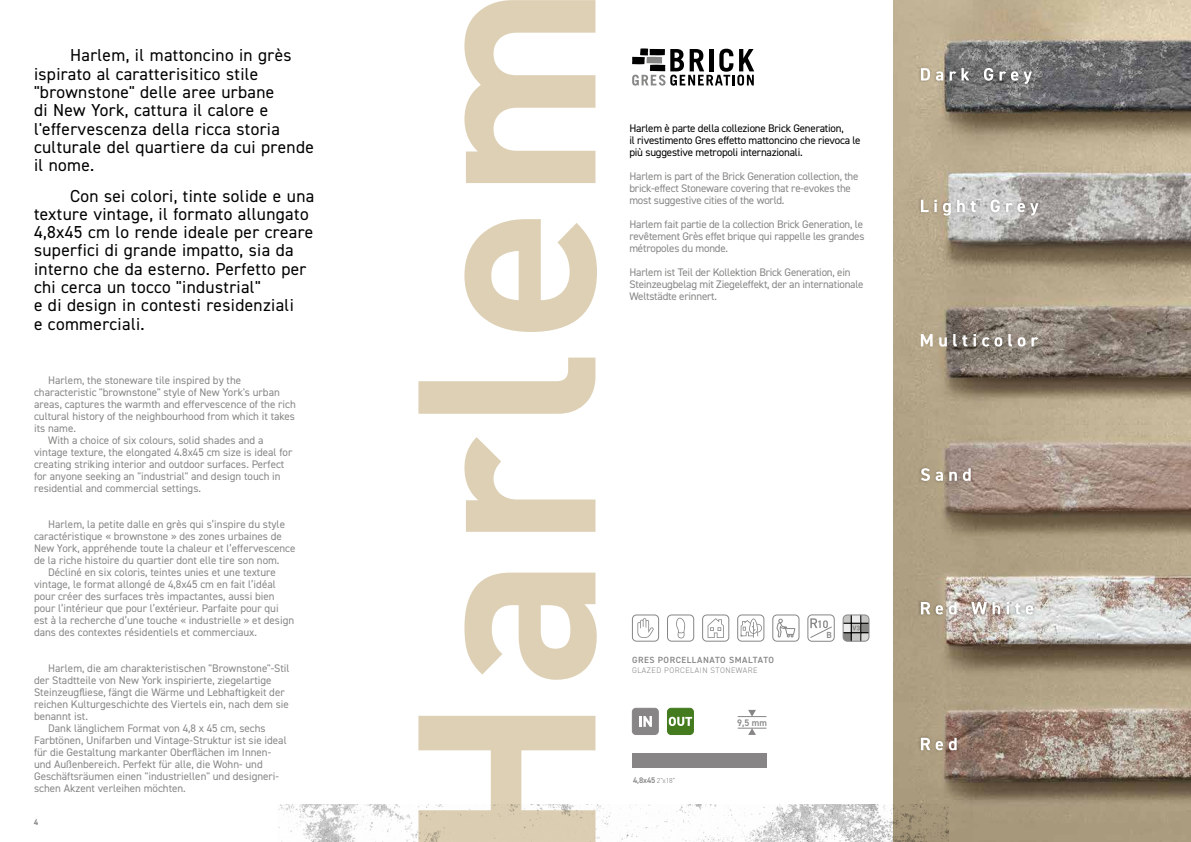
<style>
.page{position:relative;width:1191px;height:842px;background:#fff}
.page>*{position:absolute;margin:0;border:0;box-sizing:border-box;transform-origin:0 0}
.t1{font:17.4px/18.3px "DIN2014";letter-spacing:.02em;color:#000}
.t2{font:11px "DIN2014";color:#878786}
.t3{font:11px/12px "DIN2014";letter-spacing:-.02em;color:#878786}
.t4{font:11px/12px "DIN2014";letter-spacing:-.02em;color:#000}
.t5{font:600 9.4px "DIN2014";color:#878585}
.t6{font:600 9px "DIN2014";letter-spacing:.06em;color:#878786}
.t7{font:600 8.8px "DIN2014";color:#878585}
.t8{font:300 8.1px "DIN2014";letter-spacing:.06em;color:#878786}
.t9{font:600 8.1px "DIN2014";color:#878585}
.t10{font:700 8px "DIN Alternate";color:#878786}
.s1{font-weight:300;font-size:7.2px}
</style>
<div class="page">
<svg style="left:418px;top:0;width:179px;height:804px"></svg>
<img style="left:893px;top:0;width:298px;height:842px">
<div style="left:917px;top:65px;width:117px;height:22px;background:#000;opacity:.24"></div>
<svg style="left:921px;top:68px;width:111px;height:16px;background:#989692"></svg>
<div style="left:917px;top:196px;width:124px;height:23px;background:#000;opacity:.24"></div>
<svg style="left:921px;top:199px;width:117px;height:17px"></svg>
<svg style="left:921px;top:334px;width:117px;height:13px"></svg>
<div style="left:917px;top:735px;width:43px;height:18px;background:#000;opacity:.24"></div>
<svg style="left:921px;top:738px;width:35px;height:12px"></svg>
<div style="left:918px;top:465px;width:56px;height:19px;background:#000;opacity:.24"></div>
<svg style="left:921px;top:468px;width:49px;height:13px"></svg>
<svg style="left:632px;top:48px;width:122px;height:38px"></svg>
<img style="left:278px;top:804px;width:670px;height:38px">
<div style="left:917px;top:599px;width:119px;height:18px;background:#000;opacity:.3"></div>
<svg style="left:921px;top:602px;width:112px;height:12px"></svg>
<svg style="left:737px;top:710px;width:29px;height:7px"></svg>
<svg style="left:737px;top:728px;width:29px;height:7px"></svg>
<svg style="left:637px;top:618px;width:16px;height:20px"></svg>
<div style="left:632px;top:614px;width:27px;height:28px;border:1px solid #878585;border-radius:4px"></div>
<svg style="left:707px;top:618px;width:17px;height:20px"></svg>
<div style="left:702px;top:614px;width:27px;height:28px;border:1px solid #878585;border-radius:4px"></div>
<svg style="left:776px;top:619px;width:19px;height:18px"></svg>
<div style="left:772px;top:614px;width:27px;height:28px;border:1px solid #878585;border-radius:4px"></div>
<div style="left:842px;top:614px;width:27px;height:28px;border:1px solid #878585;border-radius:4px"></div>
<svg style="left:843px;top:615px;width:26px;height:26px"></svg>
<svg style="left:676px;top:618px;width:9px;height:20px"></svg>
<div style="left:667px;top:614px;width:27px;height:28px;border:1px solid #878585;border-radius:4px"></div>
<div style="left:807px;top:614px;width:27px;height:28px;border:1px solid #878585;border-radius:4px"></div>
<svg style="left:810px;top:618px;width:22px;height:20px"></svg>
<div style="left:737px;top:614px;width:27px;height:28px;border:1px solid #878585;border-radius:4px"></div>
<svg style="left:740px;top:618px;width:22px;height:20px"></svg>
<div style="left:667px;top:708px;width:26px;height:26px;background:#447b1f;border-radius:4px"></div>
<div style="left:667px;top:708px;width:27px;height:27px;border:1px solid #447b1f;border-radius:4px"></div>
<svg style="left:669px;top:717px;width:23px;height:9px"></svg>
<div style="left:632px;top:708px;width:26px;height:26px;background:#878585;border-radius:4px"></div>
<div style="left:632px;top:708px;width:26px;height:27px;border:1px solid #878585;border-radius:4px"></div>
<svg style="left:639px;top:716px;width:13px;height:11px"></svg>
<div style="left:632px;top:754px;width:135px;height:14px;background:#878585"></div>
<h1 class="t1" style="left:34px;top:46px;width:281px;text-indent:36px">Harlem, il mattoncino in grès ispirato al caratterisitico stile "brownstone" delle aree urbane<br>di New York, cattura il calore e l'effervescenza della ricca storia culturale del quartiere da cui prende il nome.</h1>
<p class="t1" style="left:34px;top:186px;width:282px;text-indent:36px">Con sei colori, tinte solide e una texture vintage, il formato allungato<br>4,8x45 cm lo rende ideale per creare superfici di grande impatto, sia da interno che da esterno. Perfetto per chi cerca un tocco "industrial"<br>e di design in contesti residenziali<br>e commerciali.</p>
<p class="t2" style="left:48px;top:373px;width:194px">Harlem, the stoneware tile inspired by the</p>
<p class="t2" style="left:34px;top:385px;width:247px">characteristic "brownstone" style of New York's urban</p>
<p class="t2" style="left:34px;top:397px;width:263px">areas, captures the warmth and effervescence of the rich</p>
<p class="t2" style="left:34px;top:409px;width:262px">cultural history of the neighbourhood from which it takes</p>
<p class="t2" style="left:34px;top:421px;width:43px">its name.</p>
<p class="t2" style="left:48px;top:433px;width:217px">With a choice of six colours, solid shades and a</p>
<p class="t2" style="left:34px;top:445px;width:260px">vintage texture, the elongated 4.8x45 cm size is ideal for</p>
<p class="t2" style="left:34px;top:457px;width:252px">creating striking interior and outdoor surfaces. Perfect</p>
<p class="t2" style="left:34px;top:469px;width:248px">for anyone seeking an "industrial" and design touch in</p>
<p class="t2" style="left:34px;top:481px;width:168px">residential and commercial settings.</p>
<p class="t2" style="left:48px;top:517px;width:238px">Harlem, la petite dalle en grès qui s’inspire du style</p>
<p class="t2" style="left:34px;top:529px;width:249px">caractéristique « brownstone » des zones urbaines de</p>
<p class="t2" style="left:34px;top:541px;width:263px">New York, appréhende toute la chaleur et l’effervescence</p>
<p class="t2" style="left:34px;top:553px;width:247px">de la riche histoire du quartier dont elle tire son nom.</p>
<p class="t2" style="left:48px;top:565px;width:229px">Décliné en six coloris, teintes unies et une texture</p>
<p class="t2" style="left:34px;top:577px;width:243px">vintage, le format allongé de 4,8x45 cm en fait l’idéal</p>
<p class="t2" style="left:34px;top:589px;width:242px">pour créer des surfaces très impactantes, aussi bien</p>
<p class="t2" style="left:34px;top:601px;width:246px">pour l’intérieur que pour l’extérieur. Parfaite pour qui</p>
<p class="t2" style="left:34px;top:613px;width:262px">est à la recherche d’une touche « industrielle » et design</p>
<p class="t2" style="left:34px;top:625px;width:224px">dans des contextes résidentiels et commerciaux.</p>
<p class="t2" style="left:48px;top:661px;width:243px">Harlem, die am charakteristischen "Brownstone"-Stil</p>
<p class="t2" style="left:34px;top:673px;width:239px">der Stadtteile von New York inspirierte, ziegelartige</p>
<p class="t2" style="left:34px;top:685px;width:252px">Steinzeugfliese, fängt die Wärme und Lebhaftigkeit der</p>
<p class="t2" style="left:34px;top:697px;width:256px">reichen Kulturgeschichte des Viertels ein, nach dem sie</p>
<p class="t2" style="left:34px;top:709px;width:55px">benannt ist.</p>
<p class="t2" style="left:48px;top:721px;width:219px">Dank länglichem Format von 4,8 x 45 cm, sechs</p>
<p class="t2" style="left:34px;top:733px;width:254px">Farbtönen, Unifarben und Vintage-Struktur ist sie ideal</p>
<p class="t2" style="left:34px;top:745px;width:239px">für die Gestaltung markanter Oberflächen im Innen-</p>
<p class="t2" style="left:34px;top:757px;width:230px">und Außenbereich. Perfekt für alle, die Wohn- und</p>
<p class="t2" style="left:34px;top:769px;width:246px">Geschäftsräumen einen "industriellen" und designeri-</p>
<p class="t2" style="left:34px;top:781px;width:153px">schen Akzent verleihen möchten.</p>
<p class="t10" style="left:34px;top:816px;width:5px">4</p>
<p class="t4" style="left:629px;top:122px;width:233px">Harlem è parte della collezione Brick Generation,<br>il rivestimento Gres effetto mattoncino che rievoca le più suggestive metropoli internazionali.</p>
<p class="t3" style="left:629px;top:170px;width:231px">Harlem is part of the Brick Generation collection, the brick-effect Stoneware covering that re-evokes the most suggestive cities of the world.</p>
<p class="t3" style="left:629px;top:218px;width:237px">Harlem fait partie de la collection Brick Generation, le revêtement Grès effet brique qui rappelle les grandes métropoles du monde.</p>
<p class="t3" style="left:629px;top:266px;width:236px">Harlem ist Teil der Kollektion Brick Generation, ein<br>Steinzeugbelag mit Ziegeleffekt, der an internationale<br>Weltstädte erinnert.</p>
<p class="t6" style="left:632px;top:654px;width:144px">GRES PORCELLANATO SMALTATO</p>
<p class="t8" style="left:632px;top:665px;width:127px">GLAZED PORCELAIN STONEWARE</p>
<p class="t9" style="left:633px;top:775px;width:44px">4,8x45 <span class="s1">2”x18”</span></p>
<p class="t5" style="left:737px;top:717px;width:31px">9,5 mm</p>
<p class="t7" style="left:826px;top:629px;width:7px">B</p>
</div>
